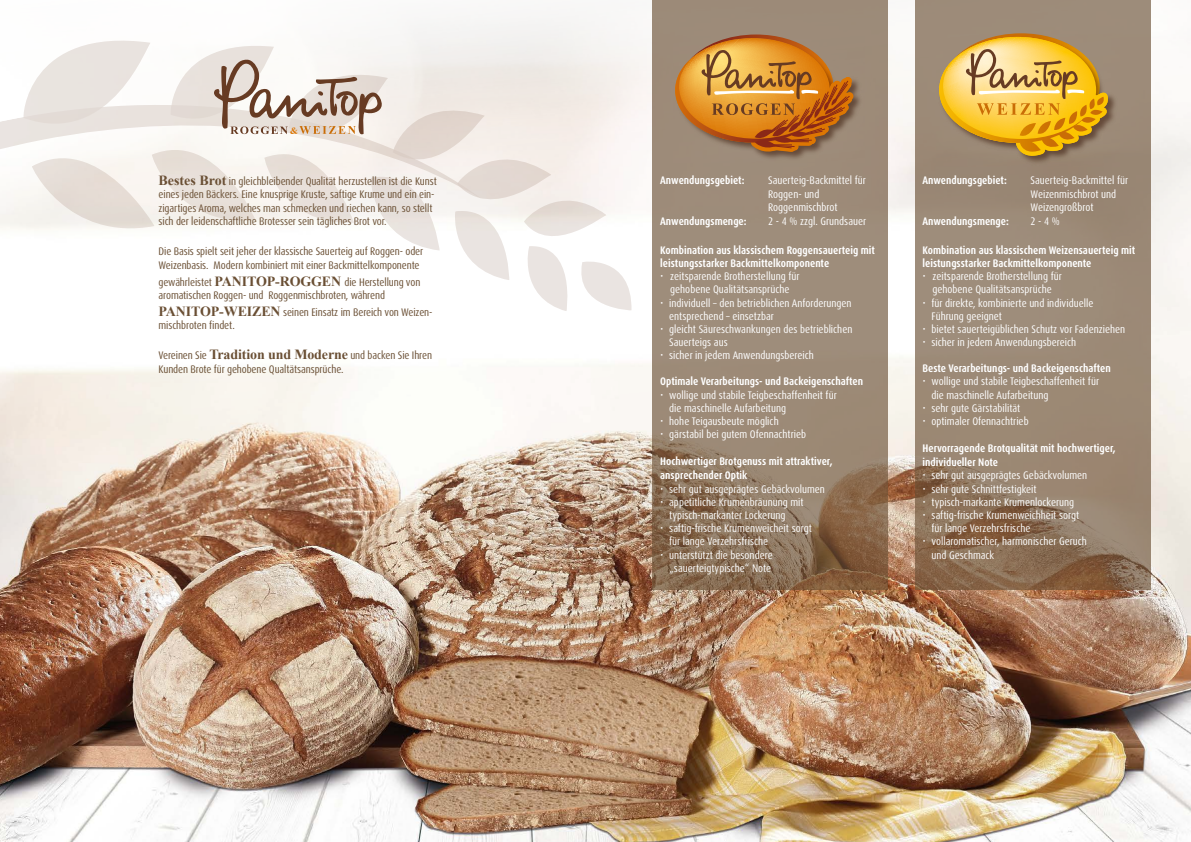
<style>
.page{position:relative;width:1191px;height:842px;background:#fff}
.page>*{position:absolute;margin:0;border:0;box-sizing:border-box;transform-origin:0 0}
.t1{font:condensed 11px/13.2px "Dax Pro";color:#fff}
.t2{font:condensed 11px/13.2px "Dax Pro";letter-spacing:-.01em;color:#6a4f34}
.t3{font:700 condensed 11px/13.2px "Dax Pro";color:#fff}
.s1{font-family:"Times New Roman";font-weight:700;font-stretch:normal;font-size:14px}
</style>
<div class="page">
<img style="left:0;top:0;width:1191px;height:842px">
<img style="left:0;top:83px;width:482px;height:674px">
<svg style="left:136px;top:311px;width:321px;height:85px"></svg>
<svg style="left:652px;top:0;width:235px;height:590px;fill:#9d8a78"></svg>
<svg style="left:915px;top:0;width:235px;height:590px;fill:#9c8975"></svg>
<div style="left:936px;top:34px;width:183px;height:133px;background:#988573"></div>
<svg style="left:939px;top:27px;width:186px;height:131px"></svg>
<svg style="left:675px;top:35px;width:189px;height:132px"></svg>
<svg style="left:923px;top:341px;width:14px;height:6px"></svg>
<svg style="left:661px;top:354px;width:13px;height:6px"></svg>
<svg style="left:22px;top:26px;width:610px;height:285px"></svg>
<p class="t2" style="left:159px;top:175px;width:280px"><span class="s1">Bestes Brot</span> in gleichbleibender Qualität herzustellen ist die Kunst eines jeden Bäckers. Eine knusprige Kruste, saftige Krume und ein ein&shy;zigartiges Aroma, welches man schmecken und riechen kann, so stellt sich der leidenschaftliche Brotesser sein tägliches Brot vor.</p>
<p class="t2" style="left:159px;top:244px;width:266px;line-height:14px">Die Basis spielt seit jeher der klassische Sauerteig auf Roggen- oder<br>Weizenbasis. Modern kombiniert mit einer Backmittelkomponente</p>
<p class="t2" style="left:159px;top:275px;width:263px">gewährleistet <span class="s1">PANITOP-ROGGEN</span> die Herstellung von aromatischen Roggen- und Roggenmischbroten, während</p>
<p class="t2" style="left:159px;top:305px;width:275px"><span class="s1">PANITOP-WEIZEN</span> seinen Einsatz im Bereich von Weizen&shy;mischbroten findet.</p>
<p class="t2" style="left:159px;top:348px;width:275px;line-height:14px">Vereinen Sie <span class="s1">Tradition und Moderne</span> und backen Sie Ihren<br>Kunden Brote für gehobene Qualtätsansprüche.</p>
<p class="t3" style="left:660px;top:174px;width:86px">Anwendungsgebiet:</p>
<p class="t1" style="left:768px;top:174px;width:99px">Sauerteig-Backmittel für<br>Roggen- und<br>Roggenmischbrot</p>
<p class="t3" style="left:660px;top:215px;width:88px">Anwendungsmenge:</p>
<p class="t1" style="left:768px;top:215px;width:100px">2 - 4 % zzgl. Grundsauer</p>
<p class="t3" style="left:660px;top:243px;width:216px">Kombination aus klassischem Roggensauerteig mit leistungsstarker Backmittelkomponente</p>
<p class="t1" style="left:669px;top:270px;width:185px">zeitsparende Brotherstellung für<br>gehobene Qualitätsansprüche<br>individuell – den betrieblichen Anforderungen entsprechend – einsetzbar<br>gleicht Säureschwankungen des betrieblichen Sauerteigs aus<br>sicher in jedem Anwendungsbereich</p>
<p class="t3" style="left:660px;top:375px;width:204px">Optimale Verarbeitungs- und Backeigenschaften</p>
<p class="t1" style="left:669px;top:388px;width:169px">wollige und stabile Teigbeschaffenheit für die maschinelle Aufarbeitung<br>hohe Teigausbeute möglich<br>gärstabil bei gutem Ofennachtrieb</p>
<p class="t3" style="left:660px;top:455px;width:174px;line-height:14px">Hochwertiger Brotgenuss mit attraktiver, ansprechender Optik</p>
<p class="t1" style="left:669px;top:482px;width:157px">sehr gut ausgeprägtes Gebäckvolumen appetitliche Krumenbräunung mit typisch-markanter Lockerung saftig-frische Krumenweicheit sorgt für lange Verzehrsfrische<br>unterstützt die besondere „sauerteigtypische“ Note</p>
<p class="t3" style="left:922px;top:174px;width:86px">Anwendungsgebiet:</p>
<p class="t1" style="left:1030px;top:174px;width:99px">Sauerteig-Backmittel für<br>Weizenmischbrot und<br>Weizengroßbrot</p>
<p class="t3" style="left:922px;top:215px;width:88px">Anwendungsmenge:</p>
<p class="t1" style="left:1030px;top:215px;width:31px">2 - 4 %</p>
<p class="t3" style="left:922px;top:243px;width:214px">Kombination aus klassischem Weizensauerteig mit leistungsstarker Backmittelkomponente</p>
<p class="t1" style="left:931px;top:270px;width:195px">zeitsparende Brotherstellung für<br>gehobene Qualitätsansprüche<br>für direkte, kombinierte und individuelle Führung geeignet<br>bietet sauerteigüblichen Schutz vor Fadenziehen sicher in jedem Anwendungsbereich</p>
<p class="t3" style="left:922px;top:362px;width:190px">Beste Verarbeitungs- und Backeigenschaften</p>
<p class="t1" style="left:931px;top:375px;width:169px">wollige und stabile Teigbeschaffenheit für die maschinelle Aufarbeitung<br>sehr gute Gärstabilität<br>optimaler Ofennachtrieb</p>
<p class="t3" style="left:922px;top:441px;width:195px;line-height:14px">Hervorragende Brotqualität mit hochwertiger, individueller Note</p>
<p class="t1" style="left:931px;top:469px;width:157px">sehr gut ausgeprägtes Gebäckvolumen sehr gute Schnittfestigkeit typisch-markante Krumenlockerung saftig-frische Krumenweichheit sorgt für lange Verzehrsfrische vollaromatischer, harmonischer Geruch und Geschmack</p>
</div>
